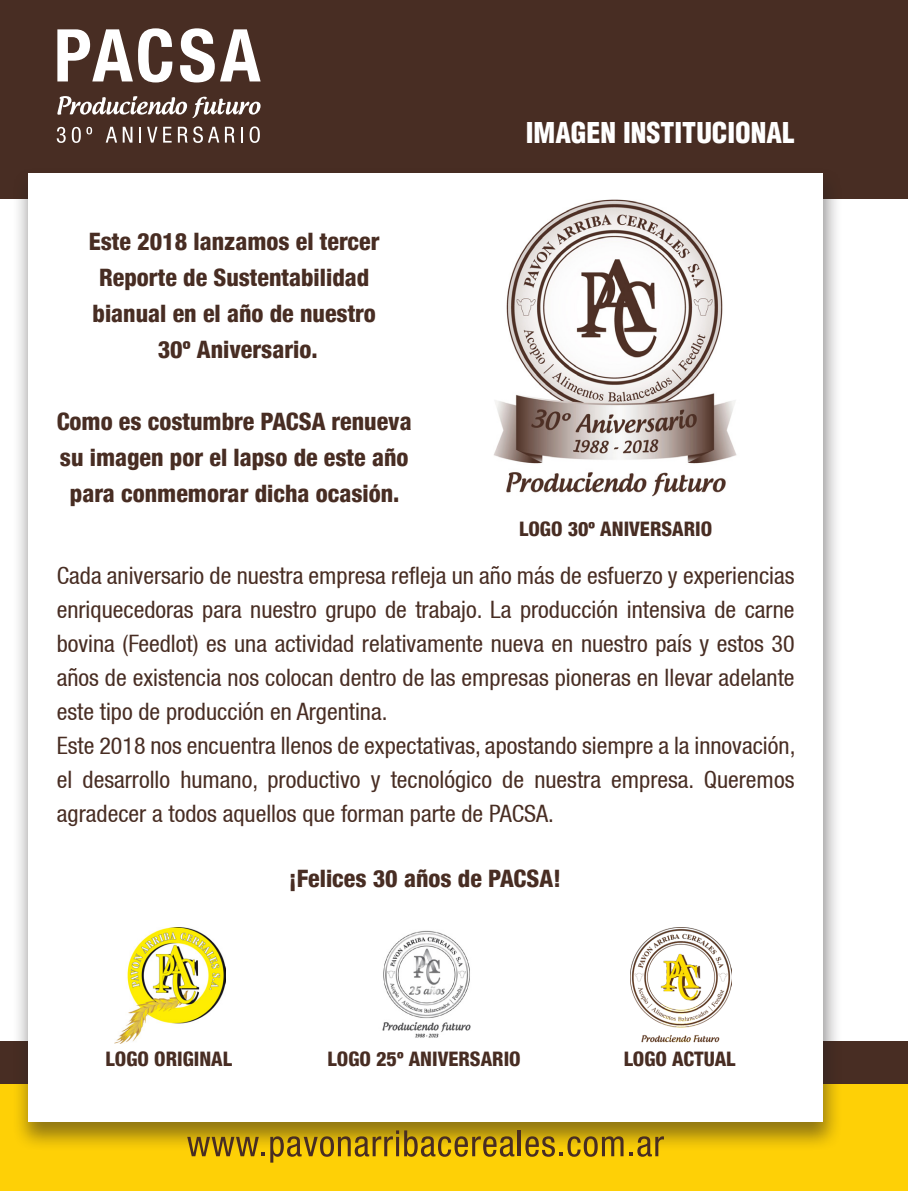
<style>
.page{position:relative;width:908px;height:1191px;background:#fff}
.page>*{position:absolute;margin:0;border:0;box-sizing:border-box;transform-origin:0 0}
.t1{font:900 condensed 28px "Helvetica";color:#fff}
.t2{font:condensed 24px/34px "Helvetica 57";color:#482d23;text-align:justify}
.t3{font:800 condensed 24px/36px "Helvetica 87";color:#482d23;text-align:center}
.t4{font:800 condensed 20px "Helvetica 87";color:#482d23}
</style>
<div class="page">
<div style="left:0;top:0;width:907px;height:198px;background:#482d23"></div>
<div style="left:0;top:1072px;width:907px;height:119px;background:#fed006"></div>
<div style="left:0;top:1041px;width:907px;height:42px;background:#482d23"></div>
<div style="left:12px;top:167px;width:830px;height:985px;background:#231f20;opacity:.5"></div>
<div style="left:28px;top:173px;width:794px;height:948px;background:#fff"></div>
<svg style="left:187px;top:1136px;width:77px;height:20px"></svg>
<svg style="left:270px;top:1130px;width:244px;height:32px"></svg>
<hr style="left:517px;top:1130px;width:3px;height:26px;background:#482d23">
<svg style="left:525px;top:1136px;width:98px;height:20px"></svg>
<svg style="left:629px;top:1136px;width:34px;height:20px"></svg>
<img style="left:382px;top:930px;width:89px;height:108px">
<img style="left:494px;top:199px;width:243px;height:298px">
<img style="left:114px;top:927px;width:112px;height:116px">
<img style="left:630px;top:927px;width:100px;height:116px">
<svg style="left:57px;top:28px;width:115px;height:54px"></svg>
<svg style="left:180px;top:28px;width:80px;height:54px"></svg>
<svg style="left:57px;top:96px;width:203px;height:22px"></svg>
<svg style="left:57px;top:127px;width:9px;height:16px"></svg>
<svg style="left:72px;top:127px;width:20px;height:16px"></svg>
<svg style="left:106px;top:127px;width:11px;height:16px"></svg>
<svg style="left:123px;top:127px;width:9px;height:16px"></svg>
<svg style="left:139px;top:127px;width:2px;height:16px"></svg>
<svg style="left:147px;top:127px;width:10px;height:16px"></svg>
<svg style="left:163px;top:127px;width:8px;height:16px"></svg>
<svg style="left:178px;top:126px;width:41px;height:17px"></svg>
<svg style="left:225px;top:127px;width:10px;height:16px"></svg>
<svg style="left:241px;top:127px;width:2px;height:16px"></svg>
<svg style="left:249px;top:126px;width:11px;height:17px"></svg>
<p class="t3" style="left:89px;top:223px;width:292px">Este 2018 lanzamos el tercer<br>Reporte de Sustentabilidad</p>
<p class="t3" style="left:92px;top:295px;width:285px">bianual en el año de nuestro</p>
<p class="t3" style="left:158px;top:331px;width:161px">30º Aniversario.</p>
<p class="t3" style="left:57px;top:403px;width:356px">Como es costumbre PACSA renueva su imagen por el lapso de este año para conmemorar dicha ocasión.</p>
<p class="t1" style="left:525px;top:115px;width:270px">IMAGEN INSTITUCIONAL</p>
<p class="t4" style="left:519px;top:516px;width:194px">LOGO 30º ANIVERSARIO</p>
<p class="t2" style="left:57px;top:558px;width:739px">Cada aniversario de nuestra empresa refleja un año más de esfuerzo y experiencias enriquecedoras para nuestro grupo de trabajo. La producción intensiva de carne bovina (Feedlot) es una actividad relativamente nueva en nuestro país y estos 30 años de existencia nos colocan dentro de las empresas pioneras en llevar adelante este tipo de producción en Argentina.</p>
<p class="t2" style="left:57px;top:728px;width:739px">Este 2018 nos encuentra llenos de expectativas, apostando siempre a la innovación, el desarrollo humano, productivo y tecnológico de nuestra empresa. Queremos agradecer a todos aquellos que forman parte de PACSA.</p>
<p class="t3" style="left:288px;top:860px;width:274px">¡Felices 30 años de PACSA!</p>
<p class="t4" style="left:105px;top:1046px;width:128px">LOGO ORIGINAL</p>
<p class="t4" style="left:327px;top:1046px;width:194px">LOGO 25º ANIVERSARIO</p>
<p class="t4" style="left:623px;top:1046px;width:113px">LOGO ACTUAL</p>
</div>
